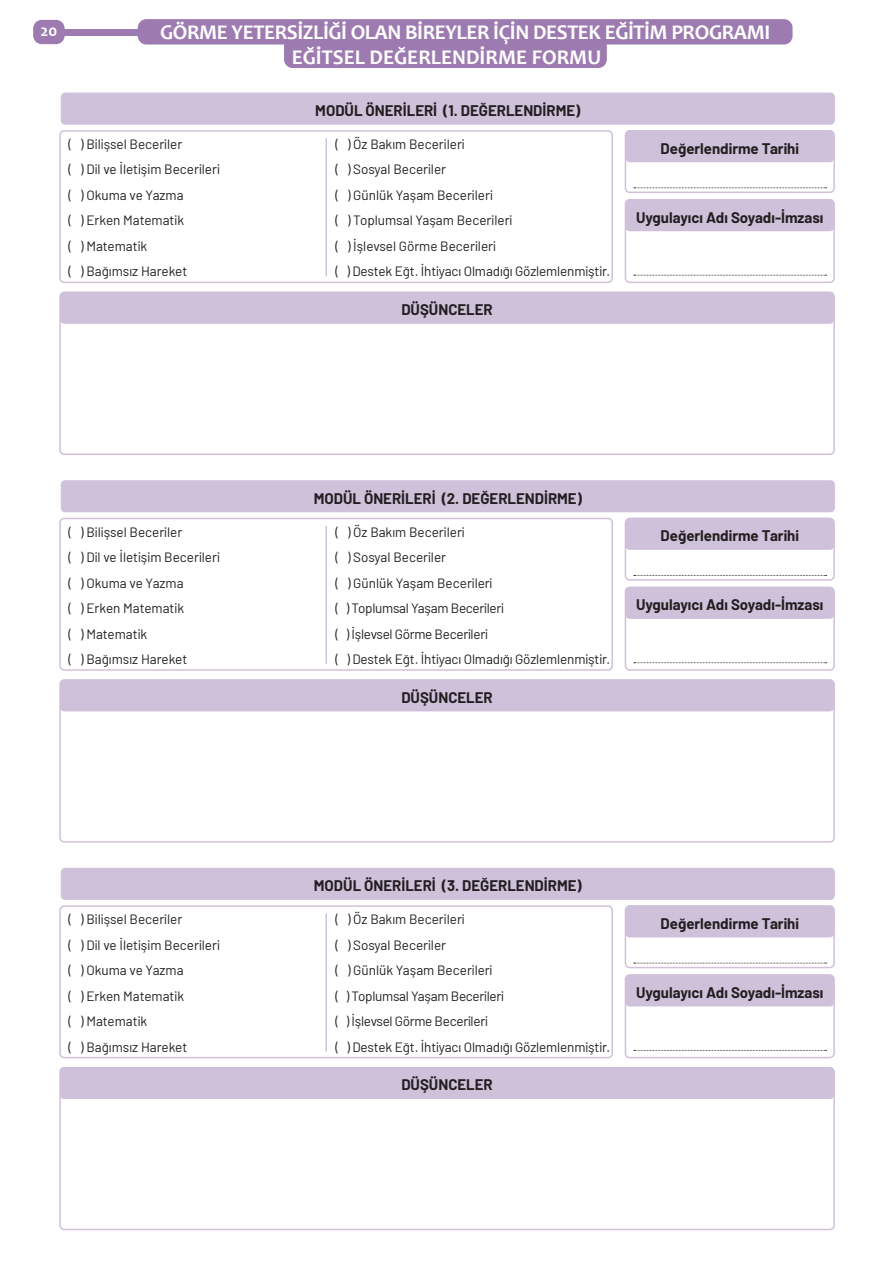
<style>
.page{position:relative;width:893px;height:1263px;background:#fff}
.page>*{position:absolute;margin:0;border:0;box-sizing:border-box;transform-origin:0 0}
.t1{font:700 21px/24.3px "Candara";letter-spacing:-.02em;color:#fff}
.t2{font:700 16.5px "Candara";color:#fff}
.t3{font:700 15px "Barlow";color:#231f20}
.t4{font:13.5px/25.5px "Barlow";color:#231f20}
</style>
<div class="page">
<div style="left:60px;top:29px;width:86px;height:6px;background:#9d7bb1"></div>
<div style="left:138px;top:19px;width:655px;height:26px;background:#9d7bb1;border-radius:9px"></div>
<div style="left:284px;top:37px;width:323px;height:31px;background:#9d7bb1;border-radius:9px"></div>
<div style="left:33px;top:20px;width:32px;height:24px;background:#9d7bb1;border-radius:9px"></div>
<div style="left:61px;top:93px;width:774px;height:32px;background:#d0c1db;border-radius:4px"></div>
<div style="left:59px;top:292px;width:776px;height:163px;border:2px solid #d0c1db;border-radius:4px"></div>
<div style="left:60px;top:292px;width:774px;height:32px;background:#d0c1db;border-radius:4px"></div>
<div style="left:59px;top:130px;width:554px;height:153px;border:2px solid #d0c1db;border-radius:4px"></div>
<hr style="left:325px;top:138px;width:2px;height:138px;background:#d0c1db">
<div style="left:625px;top:130px;width:210px;height:63px;border:2px solid #d0c1db;border-radius:4px"></div>
<div style="left:625px;top:130px;width:209px;height:32px;background:#d0c1db;border-radius:4px"></div>
<svg style="left:634px;top:187px;width:193px;height:1px"></svg>
<div style="left:625px;top:199px;width:210px;height:84px;border:2px solid #d0c1db;border-radius:4px"></div>
<div style="left:625px;top:199px;width:209px;height:32px;background:#d0c1db;border-radius:4px"></div>
<svg style="left:634px;top:275px;width:193px;height:1px"></svg>
<div style="left:61px;top:480px;width:774px;height:32px;background:#d0c1db;border-radius:4px"></div>
<div style="left:59px;top:679px;width:776px;height:164px;border:2px solid #d0c1db;border-radius:4px"></div>
<div style="left:60px;top:679px;width:774px;height:32px;background:#d0c1db;border-radius:4px"></div>
<div style="left:59px;top:518px;width:554px;height:153px;border:2px solid #d0c1db;border-radius:4px"></div>
<hr style="left:325px;top:526px;width:2px;height:138px;background:#d0c1db">
<div style="left:625px;top:518px;width:210px;height:63px;border:2px solid #d0c1db;border-radius:4px"></div>
<div style="left:625px;top:518px;width:209px;height:32px;background:#d0c1db;border-radius:4px"></div>
<svg style="left:634px;top:575px;width:193px;height:1px"></svg>
<div style="left:625px;top:587px;width:210px;height:84px;border:2px solid #d0c1db;border-radius:4px"></div>
<div style="left:625px;top:587px;width:209px;height:32px;background:#d0c1db;border-radius:4px"></div>
<svg style="left:634px;top:662px;width:193px;height:1px"></svg>
<div style="left:61px;top:868px;width:774px;height:32px;background:#d0c1db;border-radius:4px"></div>
<div style="left:59px;top:1067px;width:776px;height:163px;border:2px solid #d0c1db;border-radius:4px"></div>
<div style="left:60px;top:1067px;width:774px;height:32px;background:#d0c1db;border-radius:4px"></div>
<div style="left:59px;top:905px;width:554px;height:153px;border:2px solid #d0c1db;border-radius:4px"></div>
<hr style="left:325px;top:913px;width:2px;height:138px;background:#d0c1db">
<div style="left:625px;top:905px;width:210px;height:63px;border:2px solid #d0c1db;border-radius:4px"></div>
<div style="left:625px;top:905px;width:209px;height:32px;background:#d0c1db;border-radius:4px"></div>
<svg style="left:634px;top:963px;width:193px;height:1px"></svg>
<div style="left:625px;top:974px;width:210px;height:84px;border:2px solid #d0c1db;border-radius:4px"></div>
<div style="left:625px;top:974px;width:209px;height:32px;background:#d0c1db;border-radius:4px"></div>
<svg style="left:634px;top:1050px;width:193px;height:1px"></svg>
<p class="t2" style="left:41px;top:25px;width:18px">20</p>
<h1 class="t1" style="left:292px;top:20px;width:480px;text-indent:-132px">GÖRME YETERSİZLİĞİ OLAN BİREYLER İÇİN DESTEK EĞİTİM PROGRAMI<br>EĞİTSEL DEĞERLENDİRME FORMU</h1>
<p class="t3" style="left:315px;top:100px;width:267px">MODÜL ÖNERİLERİ (1. DEĞERLENDİRME)</p>
<p class="t4" style="left:69px;top:130px;width:153px">( ) Bilişsel Beceriler<br>( ) Dil ve İletişim Becerileri ( ) Okuma ve Yazma<br>( ) Erken Matematik<br>( ) Matematik<br>( ) Bağımsız Hareket</p>
<p class="t4" style="left:335px;top:130px;width:276px">( ) Öz Bakım Becerileri<br>( ) Sosyal Beceriler<br>( ) Günlük Yaşam Becerileri<br>( ) Toplumsal Yaşam Becerileri<br>( ) İşlevsel Görme Becerileri<br>( ) Destek Eğt. İhtiyacı Olmadığı Gözlemlenmiştir.</p>
<p class="t3" style="left:661px;top:137px;width:140px">Değerlendirme Tarihi</p>
<p class="t3" style="left:636px;top:206px;width:189px">Uygulayıcı Adı Soyadı-İmzası</p>
<p class="t3" style="left:401px;top:299px;width:93px">DÜŞÜNCELER</p>
<p class="t3" style="left:314px;top:487px;width:270px">MODÜL ÖNERİLERİ (2. DEĞERLENDİRME)</p>
<p class="t4" style="left:69px;top:518px;width:153px">( ) Bilişsel Beceriler<br>( ) Dil ve İletişim Becerileri ( ) Okuma ve Yazma<br>( ) Erken Matematik<br>( ) Matematik<br>( ) Bağımsız Hareket</p>
<p class="t4" style="left:335px;top:518px;width:276px">( ) Öz Bakım Becerileri<br>( ) Sosyal Beceriler<br>( ) Günlük Yaşam Becerileri<br>( ) Toplumsal Yaşam Becerileri<br>( ) İşlevsel Görme Becerileri<br>( ) Destek Eğt. İhtiyacı Olmadığı Gözlemlenmiştir.</p>
<p class="t3" style="left:661px;top:525px;width:140px">Değerlendirme Tarihi</p>
<p class="t3" style="left:636px;top:594px;width:189px">Uygulayıcı Adı Soyadı-İmzası</p>
<p class="t3" style="left:401px;top:686px;width:93px">DÜŞÜNCELER</p>
<p class="t3" style="left:314px;top:875px;width:269px">MODÜL ÖNERİLERİ (3. DEĞERLENDİRME)</p>
<p class="t4" style="left:69px;top:905px;width:153px">( ) Bilişsel Beceriler<br>( ) Dil ve İletişim Becerileri ( ) Okuma ve Yazma<br>( ) Erken Matematik<br>( ) Matematik<br>( ) Bağımsız Hareket</p>
<p class="t4" style="left:335px;top:905px;width:276px">( ) Öz Bakım Becerileri<br>( ) Sosyal Beceriler<br>( ) Günlük Yaşam Becerileri<br>( ) Toplumsal Yaşam Becerileri<br>( ) İşlevsel Görme Becerileri<br>( ) Destek Eğt. İhtiyacı Olmadığı Gözlemlenmiştir.</p>
<p class="t3" style="left:661px;top:912px;width:140px">Değerlendirme Tarihi</p>
<p class="t3" style="left:636px;top:981px;width:189px">Uygulayıcı Adı Soyadı-İmzası</p>
<p class="t3" style="left:401px;top:1074px;width:93px">DÜŞÜNCELER</p>
</div>
